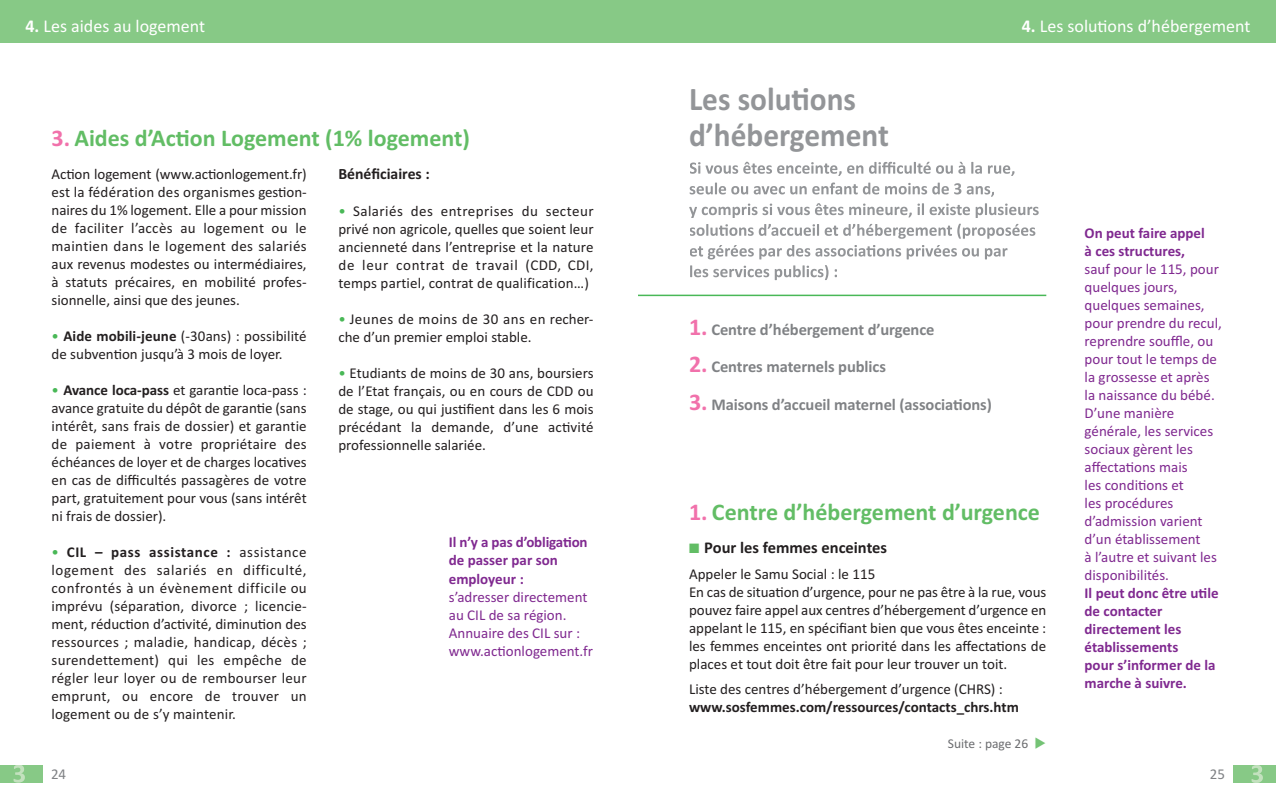
<style>
.page{position:relative;width:1276px;height:808px;background:#fff}
.page>*{position:absolute;margin:0;border:0;box-sizing:border-box;transform-origin:0 0}
.t1{font:700 33px/36px "Calibri";color:#939598;scale:.95 1}
.t2{font:700 24px "Calibri";color:#62bd65}
.t3{font:18px "Calibri";color:#fff}
.t4{font:700 16.5px "Calibri";letter-spacing:-.005em;color:#808285}
.t5{font:700 16.5px "Calibri";color:#231f20}
.t6{font:700 15.75px "Calibri";color:#231f20}
.t7{font:15px/18px "Calibri";color:#231f20;text-align:justify}
.t8{font:15px/18px "Calibri";color:#802990}
.t9{font:700 15px/18px "Calibri";color:#802990}
.t10{font:700 15px "Calibri";color:#231f20}
.t11{font:15px "Calibri";color:#808285}
.t12{font:13.5px "Calibri";color:#6c6d70}
.s1{font-weight:700}
.s2{color:#f171ab}
.s3{color:#49b857}
.s4{font-size:24px;color:#f171ab}
.s5{color:#62bd65}
.s6{color:#74c375}
</style>
<div class="page">
<div style="left:0;top:0;width:1276px;height:43px;background:#87c986"></div>
<div style="left:0;top:765px;width:43px;height:17px;background:#87c986"></div>
<svg style="left:14px;top:765px;width:11px;height:17px"></svg>
<div style="left:1233px;top:765px;width:43px;height:17px;background:#87c986"></div>
<svg style="left:1251px;top:765px;width:12px;height:18px"></svg>
<svg style="left:690px;top:162px;width:32px;height:12px"></svg>
<svg style="left:689px;top:186px;width:24px;height:8px"></svg>
<svg style="left:689px;top:207px;width:41px;height:11px"></svg>
<svg style="left:690px;top:224px;width:27px;height:12px"></svg>
<svg style="left:690px;top:246px;width:25px;height:13px"></svg>
<svg style="left:690px;top:265px;width:29px;height:12px"></svg>
<hr style="left:638px;top:295px;width:408px;height:1px;background:#49b857">
<p class="t3" style="left:26px;top:15px;width:181px"><span class="s1">4.</span> Les aides au logement</p>
<p class="t3" style="left:1022px;top:15px;width:230px"><span class="s1">4.</span> Les solutions d’hébergement</p>
<h2 class="t2" style="left:52px;top:123px;width:420px"><span class="s2">3.</span> Aides d’Action Logement (1% logement)</h2>
<p class="t6" style="left:338px;top:165px;width:93px">Bénéficiaires :</p>
<p class="t7" style="left:338px;top:201px;width:257px"><span class="s3">•</span> Salariés des entreprises du secteur privé non agricole, quelles que soient leur ancienneté dans l’entreprise et la nature de leur contrat de travail (CDD, CDI, temps partiel, contrat de qualification…)</p>
<p class="t7" style="left:338px;top:309px;width:257px"><span class="s3">•</span> Jeunes de moins de 30 ans en recher&shy;che d’un premier emploi stable.</p>
<p class="t7" style="left:338px;top:363px;width:257px"><span class="s3">•</span> Etudiants de moins de 30 ans, boursiers de l’Etat français, ou en cours de CDD ou de stage, ou qui justifient dans les 6 mois précédant la demande, d’une activité professionnelle salariée.</p>
<p class="t7" style="left:52px;top:165px;width:257px">Action logement (www.actionlogement.fr) est la fédération des organismes gestion&shy;naires du 1% logement. Elle a pour mission de faciliter l’accès au logement ou le maintien dans le logement des salariés aux revenus modestes ou intermédiaires, à statuts précaires, en mobilité profes&shy;sionnelle, ainsi que des jeunes.</p>
<p class="t7" style="left:52px;top:327px;width:257px"><span class="s3">•</span> <span class="s1">Aide mobili-jeune</span> (-30ans) : possibilité de subvention jusqu’à 3 mois de loyer.</p>
<p class="t7" style="left:52px;top:381px;width:257px"><span class="s3">•</span> <span class="s1">Avance loca-pass</span> et garantie loca-pass : avance gratuite du dépôt de garantie (sans intérêt, sans frais de dossier) et garantie de paiement à votre propriétaire des échéances de loyer et de charges locatives en cas de difficultés passagères de votre part, gratuitement pour vous (sans intérêt ni frais de dossier).</p>
<p class="t7" style="left:52px;top:543px;width:257px"><span class="s3">•</span> <span class="s1">CIL – pass assistance :</span> assistance logement des salariés en difficulté, confrontés à un évènement difficile ou imprévu (séparation, divorce ; licencie&shy;ment, réduction d’activité, diminution des ressources ; maladie, handicap, décès ; surendettement) qui les empêche de régler leur loyer ou de rembourser leur emprunt, ou encore de trouver un logement ou de s’y maintenir.</p>
<p class="t9" style="left:449px;top:533px;width:140px">Il n’y a pas d’obligation de passer par son employeur :</p>
<p class="t8" style="left:449px;top:588px;width:146px">s’adresser directement au CIL de sa région.<br>Annuaire des CIL sur : www.actionlogement.fr</p>
<h1 class="t1" style="left:689px;top:80px;width:212px">Les solutions d’hébergement</h1>
<p class="t4" style="left:689px;top:319px;width:247px"><span class="s4">1.</span> Centre d’hébergement d’urgence</p>
<p class="t4" style="left:689px;top:357px;width:198px"><span class="s4">2.</span> Centres maternels publics</p>
<p class="t4" style="left:689px;top:394px;width:304px"><span class="s4">3.</span> Maisons d’accueil maternel (associations)</p>
<h2 class="t2" style="left:689px;top:497px;width:352px"><span class="s2">1.</span> Centre d’hébergement d’urgence</h2>
<p class="t5" style="left:689px;top:538px;width:199px"><span class="s5">■</span> Pour les femmes enceintes</p>
<p class="t7" style="left:689px;top:564px;width:359px;text-align:left">Appeler le Samu Social : le 115<br>En cas de situation d’urgence, pour ne pas être à la rue, vous pouvez faire appel aux centres d’hébergement d’urgence en appelant le 115, en spécifiant bien que vous êtes enceinte : les femmes enceintes ont priorité dans les affectations de places et tout doit être fait pour leur trouver un toit.</p>
<p class="t7" style="left:689px;top:680px;width:315px">Liste des centres d’hébergement d’urgence (CHRS) :</p>
<p class="t10" style="left:689px;top:698px;width:331px">www.sosfemmes.com/ressources/contacts_chrs.htm</p>
<p class="t12" style="left:948px;top:735px;width:100px">Suite : page 26 <span class="s6">◆</span></p>
<p class="t9" style="left:1084px;top:224px;width:122px">On peut faire appel à ces structures,</p>
<p class="t8" style="left:1084px;top:260px;width:139px">sauf pour le 115, pour quelques jours, quelques semaines, pour prendre du recul, reprendre souffle, ou pour tout le temps de la grossesse et après la naissance du bébé.<br>D’une manière générale, les services sociaux gèrent les affectations mais<br>les conditions et<br>les procédures d’admission varient d’un établissement<br>à l’autre et suivant les disponibilités.</p>
<p class="t9" style="left:1084px;top:584px;width:135px">Il peut donc être utile de contacter directement les établissements<br>pour s’informer de la marche à suivre.</p>
<p class="t11" style="left:51px;top:765px;width:17px">24</p>
<p class="t11" style="left:1209px;top:765px;width:17px">25</p>
</div>
